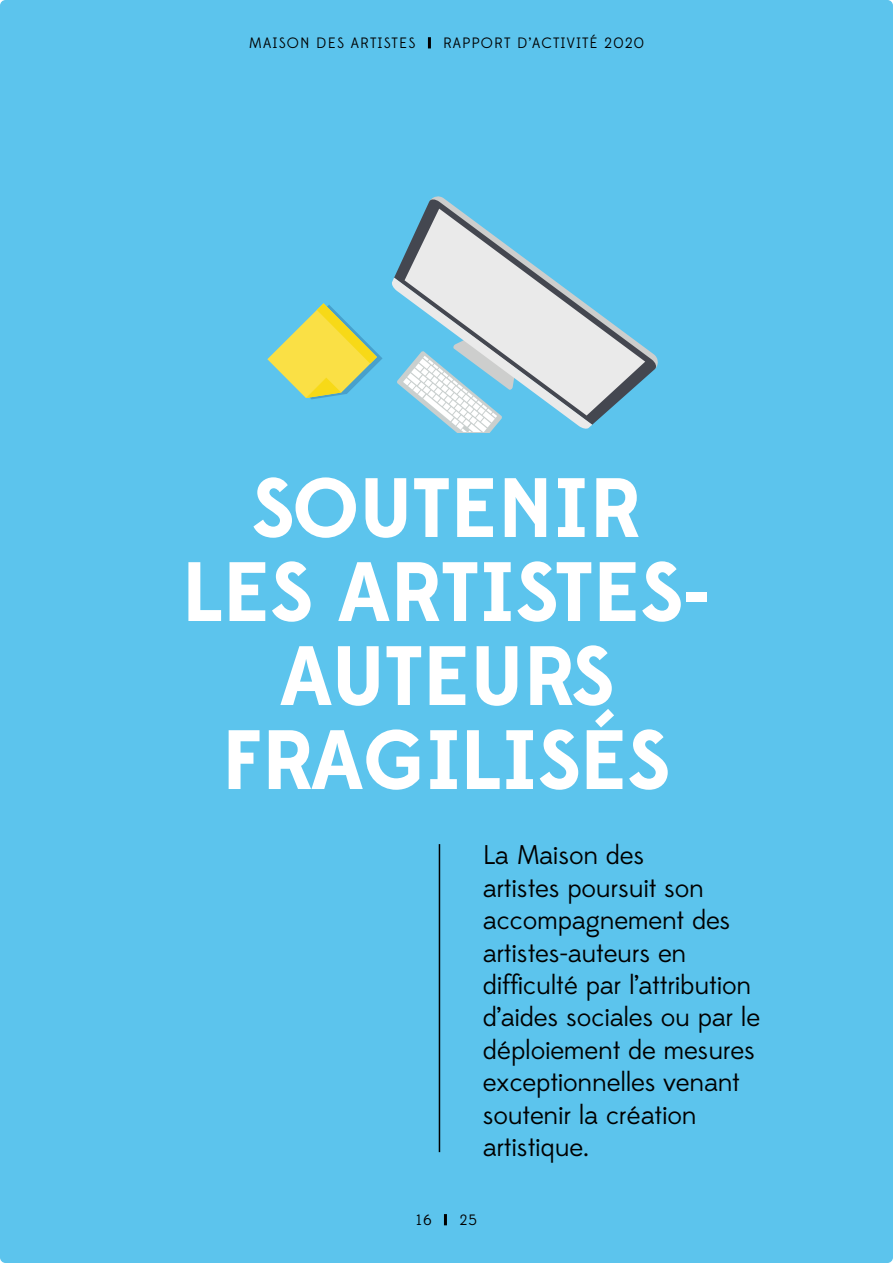
<style>
.page{position:relative;width:893px;height:1263px;background:#5cc4ed}
.page>*{position:absolute;margin:0;border:0;box-sizing:border-box;transform-origin:0 0}
.t1{font:700 84px/84px "Edmondsans";color:#fff;text-align:center}
.t2{font:27px/32.4px "Edmondsans";letter-spacing:-.01em;color:#000}
.t3{font:15px "Edmondsans";letter-spacing:.075em;color:#000}
</style>
<div class="page">
<hr style="left:439px;top:844px;width:1px;height:308px;background:#000">
<svg style="left:392px;top:196px;width:266px;height:236px"></svg>
<svg style="left:405px;top:209px;width:240px;height:206px"></svg>
<svg style="left:267px;top:303px;width:116px;height:96px"></svg>
<svg style="left:428px;top:37px;width:3px;height:11px"></svg>
<svg style="left:444px;top:1214px;width:3px;height:11px"></svg>
<p class="t3" style="left:249px;top:35px;width:168px">MAISON DES ARTISTES</p>
<p class="t3" style="left:443px;top:35px;width:202px">RAPPORT D’ACTIVITÉ 2020</p>
<p class="t1" style="left:183px;top:468px;width:528px">SOUTENIR<br>LES ARTISTES-<br>AUTEURS<br>FRAGILISÉS</p>
<p class="t2" style="left:483px;top:840px;width:279px">La Maison des<br>artistes poursuit son accompagnement des artistes-auteurs en difficulté par l’attribution d’aides sociales ou par le déploiement de mesures exceptionnelles venant soutenir la création artistique.</p>
<p class="t3" style="left:416px;top:1211px;width:17px">16</p>
<p class="t3" style="left:459px;top:1211px;width:19px">25</p>
</div>
